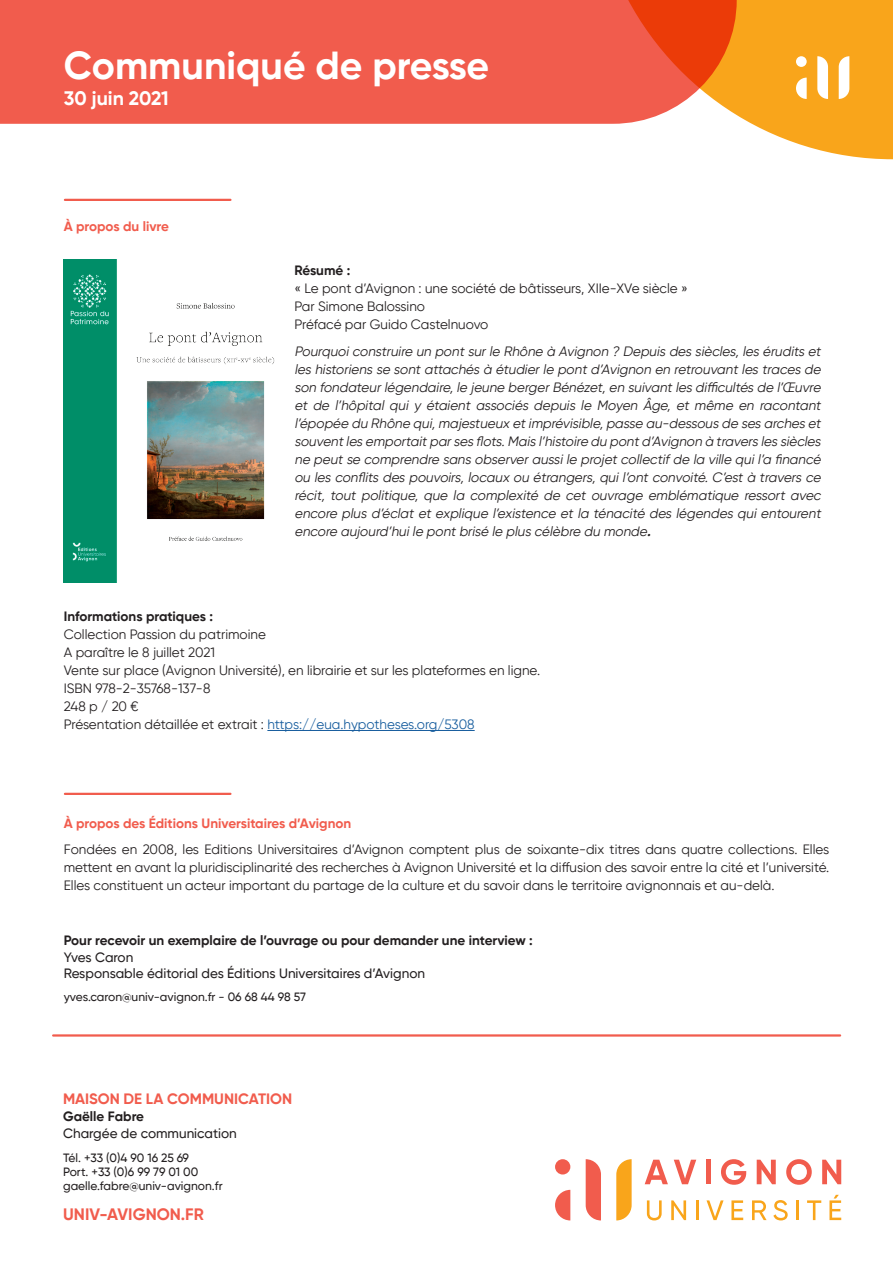
<style>
.page{position:relative;width:893px;height:1263px;background:#fff}
.page>*{position:absolute;margin:0;border:0;box-sizing:border-box;transform-origin:0 0}
.t1{font:700 39px "Gilroy";color:#fff}
.t2{font:700 19.5px "Gilroy";color:#fff}
.t3{font:700 16.5px "Gilroy";color:#f15c4d}
.t4{font:700 15px "Gilroy";color:#f15c4d}
.t5{font:italic 13.5px/18px "Gilroy";color:#231f20;text-align:justify}
.t6{font:13.5px/18px "Gilroy";color:#231f20}
.t7{font:700 13.5px "Gilroy";color:#231f20}
.t8{font:500 13.5px/16.2px "Gilroy";color:#231f20}
.t9{font:700 13.5px "Gilroy";color:#f15c4d}
.t10{font:500 12px/14.4px "Gilroy";color:#231f20}
.s1{font-weight:700}
.s2{color:#175d9e}
</style>
<div class="page">
<hr style="left:267px;top:730px;width:208px;height:1px;background:#175d9e">
<hr style="left:65px;top:793px;width:165px;height:2px;background:#f15c4d">
<hr style="left:53px;top:1034px;width:787px;height:2px;background:#f15c4d">
<div style="left:555px;top:1159px;width:15px;height:15px;background:#f15c4d;border-radius:50%"></div>
<svg style="left:555px;top:1190px;width:15px;height:30px"></svg>
<svg style="left:586px;top:1159px;width:15px;height:61px"></svg>
<svg style="left:616px;top:1159px;width:16px;height:61px"></svg>
<svg style="left:645px;top:1160px;width:23px;height:24px"></svg>
<svg style="left:674px;top:1160px;width:22px;height:24px"></svg>
<hr style="left:706px;top:1160px;width:4px;height:24px;background:#f15c4d">
<svg style="left:721px;top:1159px;width:25px;height:26px"></svg>
<svg style="left:757px;top:1160px;width:19px;height:24px"></svg>
<svg style="left:786px;top:1159px;width:26px;height:26px"></svg>
<svg style="left:822px;top:1160px;width:19px;height:24px"></svg>
<svg style="left:647px;top:1200px;width:15px;height:20px"></svg>
<svg style="left:671px;top:1200px;width:15px;height:20px"></svg>
<hr style="left:696px;top:1200px;width:3px;height:20px;background:#f9a51b">
<svg style="left:706px;top:1200px;width:17px;height:20px"></svg>
<svg style="left:731px;top:1200px;width:12px;height:20px"></svg>
<svg style="left:752px;top:1200px;width:15px;height:20px"></svg>
<svg style="left:773px;top:1200px;width:15px;height:20px"></svg>
<hr style="left:796px;top:1200px;width:3px;height:20px;background:#f9a51b">
<svg style="left:807px;top:1200px;width:14px;height:20px"></svg>
<svg style="left:829px;top:1195px;width:12px;height:25px"></svg>
<div style="left:0;top:0;width:618px;height:124px;background:#f15c4d"></div>
<svg style="left:618px;top:0;width:275px;height:159px"></svg>
<img style="left:64px;top:260px;width:211px;height:322px">
<hr style="left:65px;top:199px;width:165px;height:2px;background:#f15c4d">
<h1 class="t1" style="left:64px;top:41px;width:427px">Communiqué de presse</h1>
<h2 class="t2" style="left:64px;top:86px;width:106px">30 juin 2021</h2>
<p class="t9" style="left:64px;top:218px;width:107px">À propos du livre</p>
<p class="t7" style="left:294px;top:262px;width:57px">Résumé :</p>
<p class="t6" style="left:294px;top:279px;width:395px">« Le pont d’Avignon : une société de bâtisseurs, XIIe-XVe siècle »<br>Par Simone Balossino<br>Préfacé par Guido Castelnuovo</p>
<p class="t5" style="left:294px;top:342px;width:531px">Pourquoiconstruire un pontsurle Rhône à Avignon ? Depuis des siècles,les érudits et les historiens se sont attachés à étudier le pont d’Avignon en retrouvant les traces de son fondateurlégendaire,le jeune bergerBénézet,en suivantles difficultés de l’Œuvre et de l’hôpital qui y étaient associés depuis le Moyen Âge, et même en racontant l’épopée du Rhône qui,majestueux etimprévisible,passe au-dessous de ses arches et souventles emportaitparses flots.Mais l’histoire du pontd’Avignon à travers les siècles ne peut se comprendre sans observer aussi le projet collectif de la ville qui l’a financé ou les conflits des pouvoirs, locaux ou étrangers, qui l’ont convoité. C’est à travers ce récit, tout politique, que la complexité de cet ouvrage emblématique ressort avec encore plus d’éclat et explique l’existence et la ténacité des légendes qui entourent encore aujourd’huile pontbrisé le plus célèbre du monde<span class="s1">.</span></p>
<p class="t7" style="left:64px;top:608px;width:151px">Informations pratiques :</p>
<p class="t6" style="left:64px;top:626px;width:478px">Collection Passion du patrimoine<br>A paraître le 8 juillet 2021<br>Vente sur place (Avignon Université), en librairie et sur les plateformes en ligne.<br>ISBN 978-2-35768-137-8<br>248 p / 20 €<br>Présentation détaillée et extrait : <span class="s2">https://eua.hypotheses.org/5308</span></p>
<p class="t9" style="left:64px;top:815px;width:289px">À propos des Éditions Universitaires d’Avignon</p>
<p class="t6" style="left:64px;top:841px;width:767px;text-align:justify">Fondées en 2008, les Editions Universitaires d’Avignon comptent plus de soixante-dix titres dans quatre collections. Elles mettent en avant la pluridisciplinarité des recherches à Avignon Université et la diffusion des savoir entre la cité et l’université.<br>Elles constituent un acteur important du partage de la culture et du savoir dans le territoire avignonnais et au-delà.</p>
<p class="t7" style="left:64px;top:932px;width:471px">Pour recevoir un exemplaire de l’ouvrage ou pour demander une interview :</p>
<p class="t8" style="left:64px;top:949px;width:363px">Yves Caron<br>Responsable éditorial des Éditions Universitaires d’Avignon</p>
<p class="t10" style="left:64px;top:990px;width:244px">yves.caron@univ-avignon.fr - 06 68 44 98 57</p>
<p class="t4" style="left:63px;top:1089px;width:231px">MAISON DE LA COMMUNICATION</p>
<p class="t7" style="left:63px;top:1107px;width:83px">Gaëlle Fabre</p>
<p class="t8" style="left:63px;top:1125px;width:175px">Chargée de communication</p>
<p class="t10" style="left:63px;top:1150px;width:161px">Tél. +33 (0)4 90 16 25 69<br>Port. +33 (0)6 99 79 01 00 gaelle.fabre@univ-avignon.fr</p>
<p class="t3" style="left:63px;top:1204px;width:142px">UNIV-AVIGNON.FR</p>
</div>
